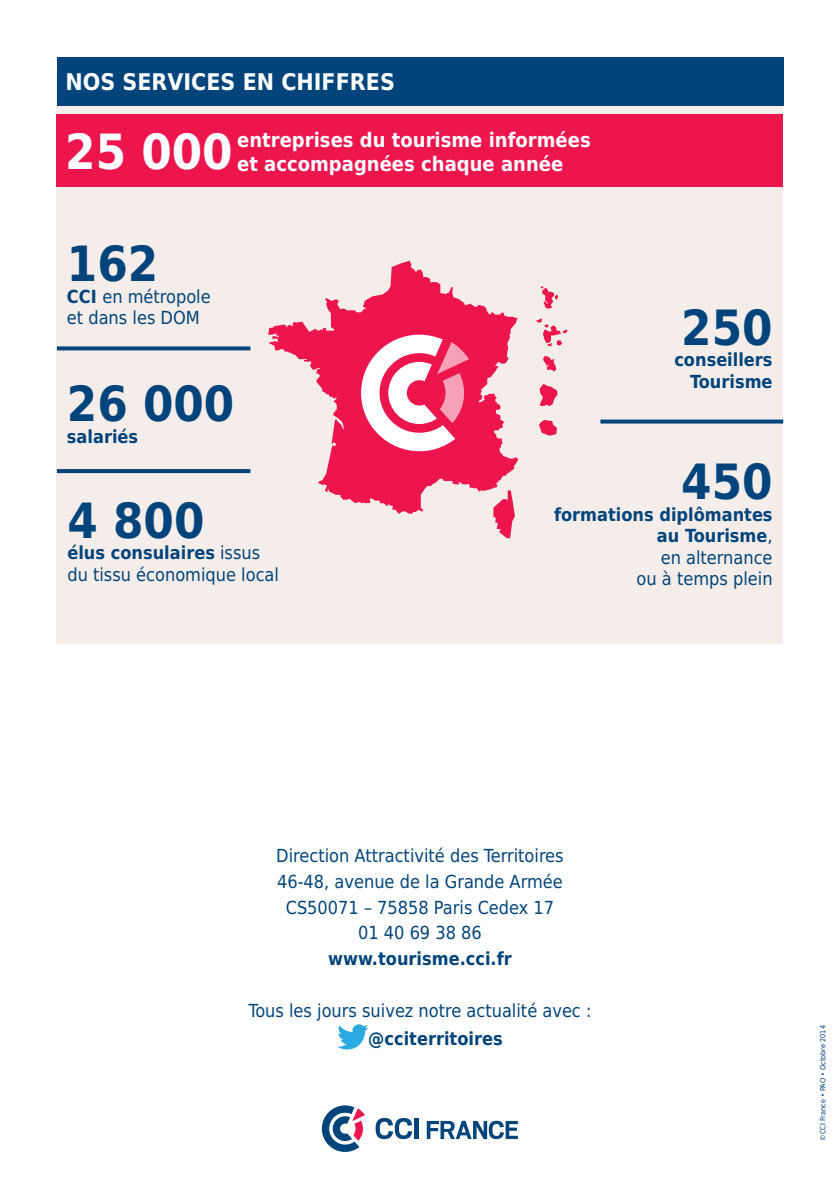
<style>
.page{position:relative;width:840px;height:1191px;background:#fff}
.page>*{position:absolute;margin:0;border:0;box-sizing:border-box;transform-origin:0 0}
.texte_9pt{font:700 48.6px "DejaVu Sans Condensed";color:#00447b}
.texte_9pt-2{font:700 48.6px "DejaVu Sans Condensed";color:#fff}
.texte_9pt-3{font:700 23px "DejaVu Sans Condensed";color:#fff}
.texte_9pt-4{font:700 20px/24px "DejaVu Sans Condensed";color:#fff}
.texte_9pt-5{font:18px/21.6px "DejaVu Sans Condensed";color:#00447b}
.texte_9pt-6{font:700 18px/21.6px "DejaVu Sans Condensed";color:#00447b;text-align:right}
.texte_9pt-7{font:7.4px "DejaVu Sans Condensed";color:#00447b}
.s1{font-weight:700}
.s2{font-weight:400}
</style>
<div class="page">
<hr style="left:839px;top:0;width:1px;height:1191px;background:#1dbcb8">
<div style="left:57px;top:70px;width:725px;height:573px;background:#f4ede9"></div>
<svg style="left:493px;top:513px;width:21px;height:25px"></svg>
<svg style="left:268px;top:261px;width:249px;height:252px"></svg>
<svg style="left:539px;top:420px;width:17px;height:16px"></svg>
<svg style="left:539px;top:384px;width:18px;height:22px"></svg>
<svg style="left:536px;top:318px;width:31px;height:28px"></svg>
<svg style="left:543px;top:356px;width:13px;height:15px"></svg>
<svg style="left:540px;top:286px;width:18px;height:23px"></svg>
<svg style="left:361px;top:335px;width:108px;height:116px;background:#f588a5"></svg>
<div style="left:57px;top:57px;width:725px;height:48px;background:#00447b"></div>
<div style="left:57px;top:115px;width:725px;height:72px;background:#ed154e"></div>
<svg style="left:57px;top:469px;width:193px;height:4px"></svg>
<svg style="left:57px;top:346px;width:193px;height:4px"></svg>
<svg style="left:600px;top:419px;width:182px;height:4px"></svg>
<svg style="left:337px;top:1024px;width:31px;height:25px"></svg>
<svg style="left:375px;top:1118px;width:37px;height:21px"></svg>
<hr style="left:414px;top:1118px;width:4px;height:21px;background:#00447b">
<svg style="left:321px;top:1105px;width:44px;height:47px"></svg>
<svg style="left:426px;top:1120px;width:91px;height:19px"></svg>
<p class="texte_9pt-3" style="left:65px;top:63px;width:331px">NOS SERVICES EN CHIFFRES</p>
<p class="texte_9pt-2" style="left:65px;top:112px;width:169px">25 000</p>
<p class="texte_9pt-4" style="left:237px;top:127px;width:355px">entreprises du tourisme informées et accompagnées chaque année</p>
<p class="texte_9pt" style="left:67px;top:224px;width:93px">162</p>
<p class="texte_9pt-5" style="left:67px;top:285px;width:145px"><span class="s1">CCI</span> en métropole et dans les DOM</p>
<p class="texte_9pt" style="left:67px;top:364px;width:169px">26 000</p>
<p class="texte_9pt-6" style="left:67px;top:425px;width:73px">salariés</p>
<p class="texte_9pt" style="left:681px;top:287px;width:93px">250</p>
<p class="texte_9pt-6" style="left:674px;top:348px;width:100px">conseillers<br>Tourisme</p>
<p class="texte_9pt" style="left:67px;top:481px;width:138px">4 800</p>
<p class="texte_9pt-5" style="left:67px;top:542px;width:213px"><span class="s1">élus consulaires</span> issus du tissu économique local</p>
<p class="texte_9pt" style="left:681px;top:442px;width:93px">450</p>
<p class="texte_9pt-6" style="left:553px;top:503px;width:220px">formations diplômantes au Tourisme<span class="s2">,<br>en alternance<br>ou à temps plein</span></p>
<p class="texte_9pt-5" style="left:276px;top:844px;width:289px">Direction Attractivité des Territoires</p>
<p class="texte_9pt-5" style="left:277px;top:870px;width:287px">46-48, avenue de la Grande Armée</p>
<p class="texte_9pt-5" style="left:285px;top:896px;width:270px">CS50071 – 75858 Paris Cedex 17</p>
<p class="texte_9pt-5" style="left:358px;top:921px;width:125px">01 40 69 38 86</p>
<p class="texte_9pt-6" style="left:328px;top:947px;width:185px">www.tourisme.cci.fr</p>
<p class="texte_9pt-5" style="left:248px;top:999px;width:344px">Tous les jours suivez notre actualité avec :</p>
<p class="texte_9pt-6" style="left:368px;top:1027px;width:136px">@cciterritoires</p>
<p class="texte_9pt-7" style="left:816px;top:1140px;width:117px;rotate:-90deg">©CCI France • PAO • Octobre 2014</p>
</div>
